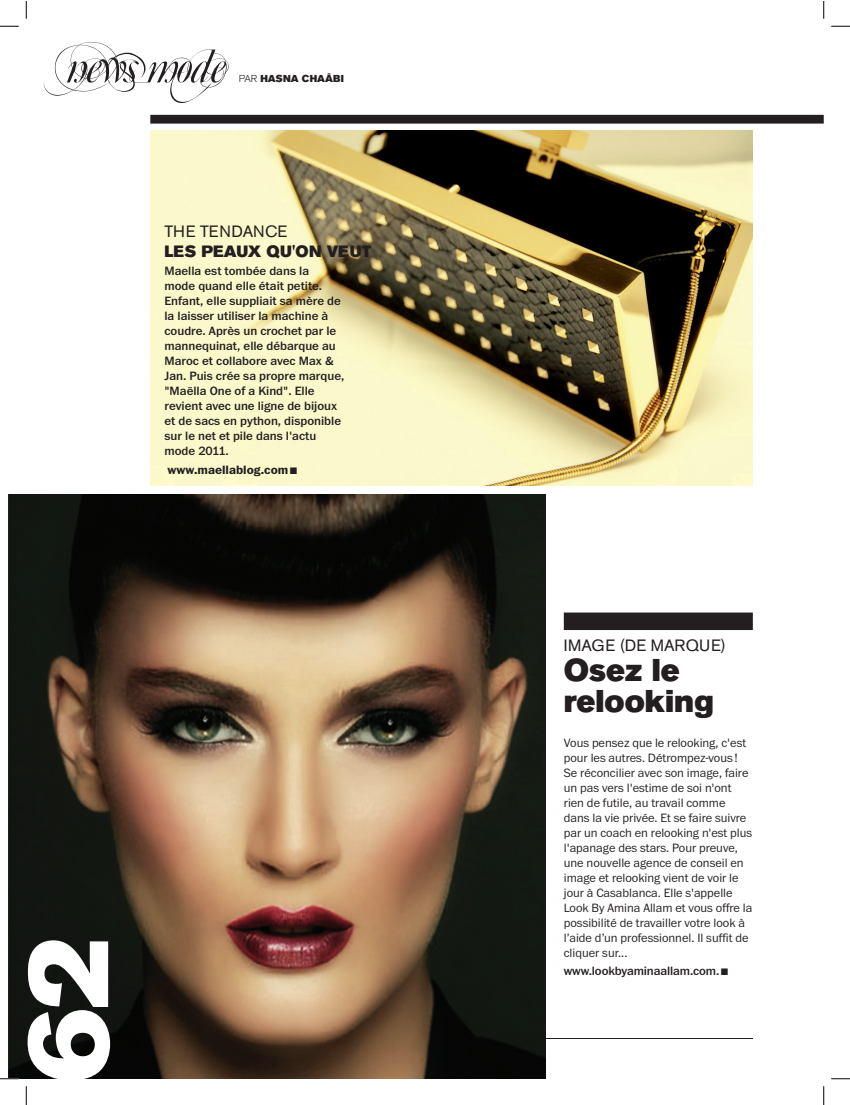
<style>
.page{position:relative;width:850px;height:1105px;background:#fff}
.page>*{position:absolute;margin:0;border:0;box-sizing:border-box;transform-origin:0 0}
.t1{font:115.12px "Akzidenz Grotesk BE Super";color:#fff}
.t2{font:31.25px/31.2px "Akzidenz Grotesk BE Super";color:#231f20}
.t3{font:16.25px "Akzidenz Grotesk BE";letter-spacing:.02em;color:#231f20}
.t4{font:16.25px "Akzidenz Grotesk BE Super";letter-spacing:.015em;color:#231f20}
.t5{font:300 12.5px/15px "Franklin ITC";color:#231f20}
.t6{font:500 12.5px/15px "Franklin ITC";color:#231f20}
.t7{font:700 12.5px "Franklin ITC";color:#231f20}
.t8{font:10px "Akzidenz Grotesk BE Super";color:#231f20}
.s1{font-family:"Akzidenz Grotesk BE";font-weight:300}
</style>
<div class="page">
<hr style="left:143px;top:1038px;width:610px;height:1px;background:#231f20">
<img style="left:150px;top:131px;width:603px;height:354px">
<img style="left:9px;top:495px;width:536px;height:584px">
<div style="left:564px;top:612px;width:189px;height:18px;background:#231f20"></div>
<div style="left:150px;top:115px;width:673px;height:9px;background:#231f20"></div>
<svg style="left:0;top:25px;width:19px;height:2px"></svg>
<svg style="left:831px;top:25px;width:18px;height:2px"></svg>
<svg style="left:0;top:1078px;width:19px;height:1px"></svg>
<svg style="left:831px;top:1078px;width:18px;height:1px"></svg>
<svg style="left:25px;top:1px;width:2px;height:18px"></svg>
<svg style="left:25px;top:1086px;width:2px;height:19px"></svg>
<svg style="left:823px;top:1px;width:1px;height:18px"></svg>
<svg style="left:823px;top:1086px;width:1px;height:19px"></svg>
<svg style="left:290px;top:467px;width:7px;height:7px"></svg>
<p class="t8" style="left:239px;top:73px;width:107px"><span class="s1">PAR</span> HASNA CHAÂBI</p>
<h3 class="t3" style="left:164px;top:222px;width:124px">THE TENDANCE</h3>
<h3 class="t4" style="left:164px;top:241px;width:208px">LES PEAUX QU'ON VEUT</h3>
<p class="t6" style="left:164px;top:264px;width:181px">Maella est tombée dans la<br>mode quand elle était petite.<br>Enfant, elle suppliait sa mère de la laisser utiliser la machine à coudre. Après un crochet par le mannequinat, elle débarque au<br>Maroc et collabore avec Max &amp;<br>Jan. Puis crée sa propre marque, "Maëlla One of a Kind". Elle revient avec une ligne de bijoux et de sacs en python, disponible sur le net et pile dans l'actu mode 2011.</p>
<p class="t7" style="left:168px;top:462px;width:122px">www.maellablog.com</p>
<h1 class="t1" style="left:1px;top:1082px;width:148px;rotate:-90deg">62</h1>
<h3 class="t3" style="left:564px;top:636px;width:164px">IMAGE (DE MARQUE)</h3>
<h2 class="t2" style="left:564px;top:654px;width:152px">Osez le relooking</h2>
<p class="t5" style="left:564px;top:735px;width:190px">Vous pensez que le relooking, c'est pour les autres. Détrompez-vous !<br>Se réconcilier avec son image, faire un pas vers l'estime de soi n'ont rien de futile, au travail comme dans la vie privée. Et se faire suivre par un coach en relooking n'est plus l'apanage des stars. Pour preuve, une nouvelle agence de conseil en image et relooking vient de voir le jour à Casablanca. Elle s'appelle Look By Amina Allam et vous offre la possibilité de travailler votre look à l’aide d’un professionnel. Il suffit de cliquer sur...</p>
<p class="t6" style="left:564px;top:964px;width:157px">www.lookbyaminaallam.com.</p>
</div>
